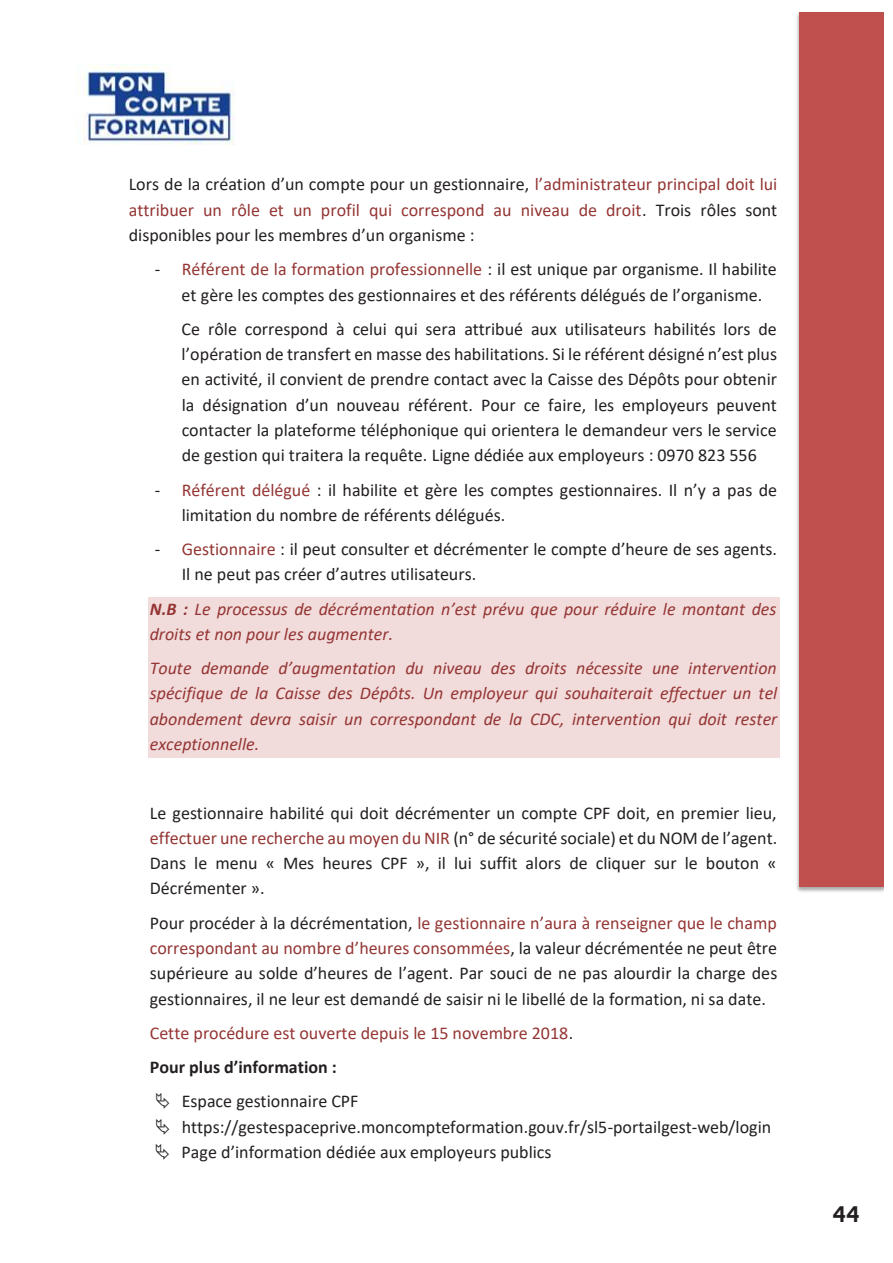
<style>
.page{position:relative;width:893px;height:1263px;background:#fff}
.page>*{position:absolute;margin:0;border:0;box-sizing:border-box;transform-origin:0 0}
.t1{font:700 22.5px "Marianne";color:#231f20}
.t2{font:18px/25.3px "Calibri";color:#231f20;text-align:justify}
.t3{font:italic 18px/25.2px "Calibri";color:#943634}
.t4{font:18px "Calibri";color:#943634}
.t5{font:700 18px "Calibri";color:#231f20}
.s1{color:#943634}
.s2{font-weight:700}
.s3{color:#231f20}
</style>
<div class="page">
<img style="left:75px;top:65px;width:160px;height:80px">
<div style="left:148px;top:597px;width:631px;height:26px;background:#f2dbdb"></div>
<div style="left:148px;top:623px;width:631px;height:25px;background:#f2dbdb"></div>
<div style="left:148px;top:648px;width:631px;height:34px;background:#f2dbdb"></div>
<div style="left:148px;top:682px;width:631px;height:26px;background:#f2dbdb"></div>
<div style="left:148px;top:708px;width:631px;height:25px;background:#f2dbdb"></div>
<div style="left:148px;top:733px;width:631px;height:25px;background:#f2dbdb"></div>
<img style="left:796px;top:13px;width:87px;height:879px">
<div style="left:799px;top:12px;width:84px;height:875px;background:#c0504d"></div>
<p class="t2" style="left:129px;top:171px;width:650px">Lors de la création d’un compte pour un gestionnaire, <span class="s1">l’administrateur principal doit lui attribuer un rôle et un profil qui correspond au niveau de droit</span>. Trois rôles sont disponibles pour les membres d’un organisme :</p>
<p class="t2" style="left:182px;top:256px;width:597px;text-indent:-27px">- <span class="s1">Référent de la formation professionnelle</span> : il est unique par organisme. Il habilite et gère les comptes des gestionnaires et des référents délégués de l’organisme.</p>
<p class="t2" style="left:182px;top:316px;width:597px">Ce rôle correspond à celui qui sera attribué aux utilisateurs habilités lors de l’opération de transfert en masse des habilitations. Si le référent désigné n’est plus en activité, il convient de prendre contact avec la Caisse des Dépôts pour obtenir la désignation d’un nouveau référent. Pour ce faire, les employeurs peuvent contacter la plateforme téléphonique qui orientera le demandeur vers le service de gestion qui traitera la requête. Ligne dédiée aux employeurs : 0970 823 556</p>
<p class="t2" style="left:182px;top:477px;width:597px;text-indent:-27px">- <span class="s1">Référent délégué</span> : il habilite et gère les comptes gestionnaires. Il n’y a pas de limitation du nombre de référents délégués.</p>
<p class="t2" style="left:182px;top:536px;width:597px;text-indent:-27px">- <span class="s1">Gestionnaire</span> : il peut consulter et décrémenter le compte d’heure de ses agents.<br>Il ne peut pas créer d’autres utilisateurs.</p>
<p class="t3" style="left:150px;top:595px;width:628px"><span class="s2">N.B :</span> Le processus de décrémentation n’est prévu que pour réduire le montant des droits et non pour les augmenter.</p>
<p class="t3" style="left:150px;top:655px;width:629px;text-align:justify">Toute demande d’augmentation du niveau des droits nécessite une intervention spécifique de la Caisse des Dépôts. Un employeur qui souhaiterait effectuer un tel abondement devra saisir un correspondant de la CDC, intervention qui doit rester exceptionnelle.</p>
<p class="t2" style="left:150px;top:799px;width:629px">Le gestionnaire habilité qui doit décrémenter un compte CPF doit, en premier lieu, <span class="s1">effectuer une recherche au moyen du NIR</span> (n° de sécurité sociale) et du NOM de l’agent.<br>Dans le menu « Mes heures CPF », il lui suffit alors de cliquer sur le bouton « Décrémenter ».</p>
<p class="t2" style="left:150px;top:909px;width:629px">Pour procéder à la décrémentation, <span class="s1">le gestionnaire n’aura à renseigner que le champ correspondant au nombre d’heures consommées</span>, la valeur décrémentée ne peut être supérieure au solde d’heures de l’agent. Par souci de ne pas alourdir la charge des gestionnaires, il ne leur est demandé de saisir ni le libellé de la formation, ni sa date.</p>
<p class="t4" style="left:150px;top:1020px;width:425px">Cette procédure est ouverte depuis le 15 novembre 2018<span class="s3">.</span></p>
<p class="t5" style="left:150px;top:1054px;width:188px">Pour plus d’information :</p>
<p class="t2" style="left:182px;top:1088px;width:178px">Espace gestionnaire CPF</p>
<p class="t2" style="left:182px;top:1113px;width:591px">https://gestespaceprive.moncompteformation.gouv.fr/sl5-portailgest-web/login<br>Page d’information dédiée aux employeurs publics</p>
<p class="t1" style="left:833px;top:1200px;width:28px">44</p>
</div>
